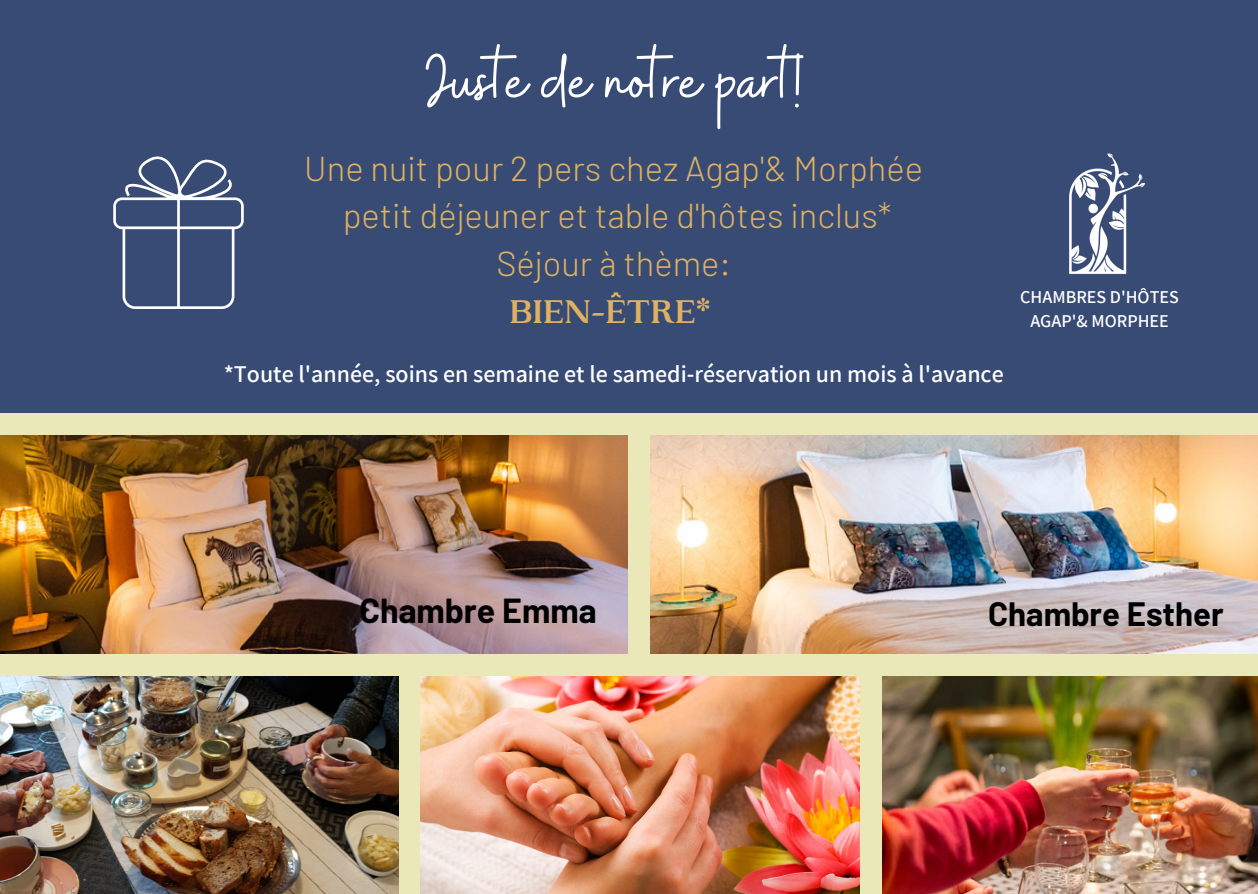
<style>
.page{position:relative;width:1258px;height:894px;background:#fff}
.page>*{position:absolute;margin:0;border:0;box-sizing:border-box;transform-origin:0 0}
.t1{font:75px "Buffalo";color:#fff}
.t2{font:300 34.5px/47.4px "Barlow";color:#dfb160;text-align:center}
.t3{font:700 34.5px "PP Woodland";color:#dfb160}
.t4{font:700 33.9px "Barlow";color:#000}
.t5{font:700 33px "Barlow";color:#000}
.t6{font:600 24px "Assistant";color:#fff}
.t7{font:600 18px/24px "Assistant";color:#fff;text-align:center}
</style>
<div class="page">
<div style="left:0;top:0;width:1258px;height:893px;background:#eae8b8"></div>
<img style="left:0;top:435px;width:628px;height:218px">
<img style="left:650px;top:435px;width:608px;height:218px">
<img style="left:0;top:676px;width:398px;height:217px">
<img style="left:421px;top:676px;width:439px;height:217px">
<img style="left:882px;top:676px;width:376px;height:217px">
<div style="left:0;top:0;width:1258px;height:412px;background:#374b75"></div>
<img style="left:1069px;top:153px;width:76px;height:121px">
<svg style="left:113px;top:156px;width:131px;height:153px"></svg>
<h1 class="t1" style="left:426px;top:32px;width:378px">Juste de notre part!</h1>
<p class="t2" style="left:304px;top:143px;width:620px">Une nuit pour 2 pers chez Agap'&amp; Morphée petit déjeuner et table d'hôtes inclus*<br>Séjour à thème:</p>
<p class="t3" style="left:509px;top:292px;width:203px">BIEN-ÊTRE*</p>
<p class="t6" style="left:224px;top:357px;width:781px">*Toute l'année, soins en semaine et le samedi-réservation un mois à l'avance</p>
<p class="t7" style="left:1020px;top:284px;width:160px">CHAMBRES D'HÔTES<br>AGAP'&amp; MORPHEE</p>
<p class="t4" style="left:359px;top:589px;width:239px">Chambre Emma</p>
<p class="t5" style="left:988px;top:592px;width:237px">Chambre Esther</p>
</div>
